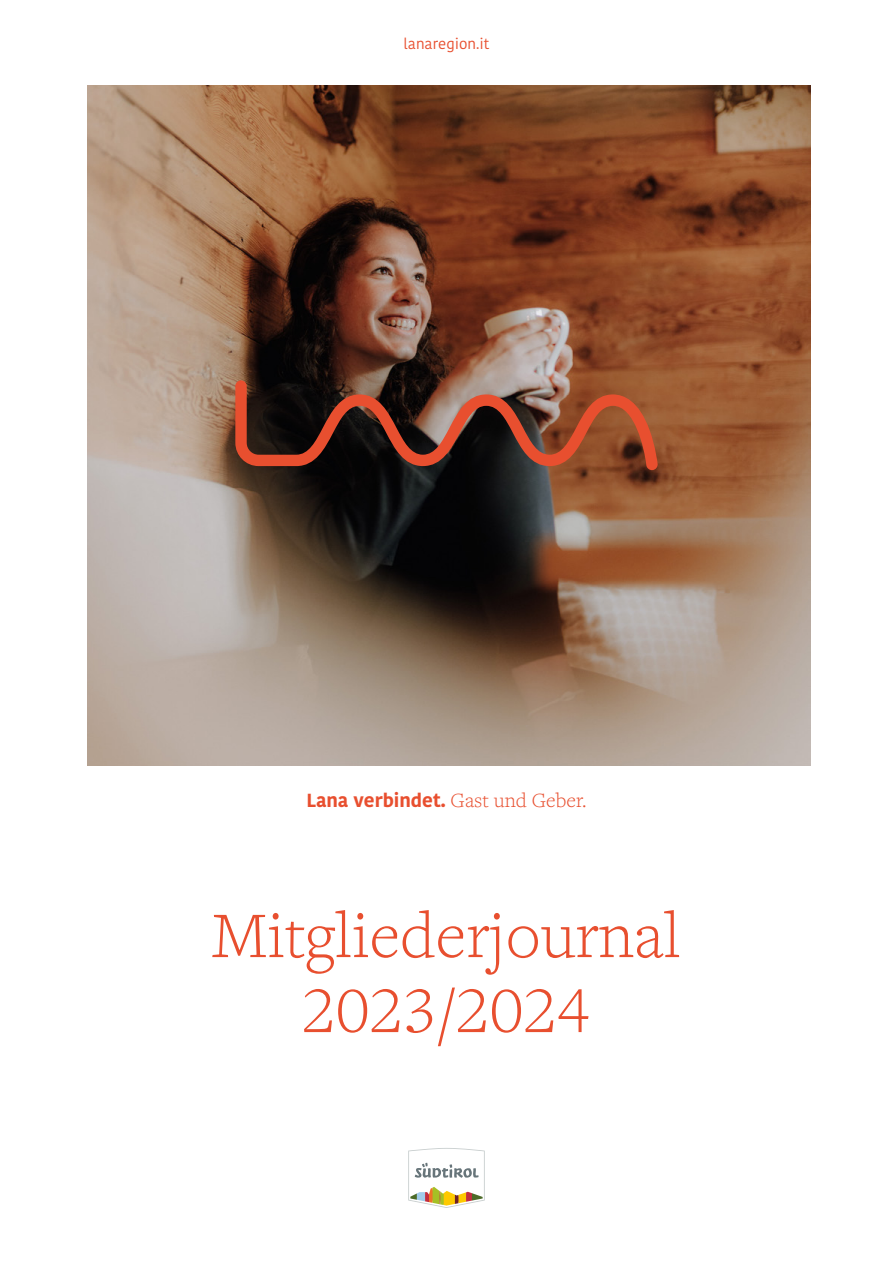
<style>
.page{position:relative;width:893px;height:1263px;background:#fff}
.page>*{position:absolute;margin:0;border:0;box-sizing:border-box;transform-origin:0 0}
.t1{font:300 67.5px/75px "Freight Text Pro";color:#e84f2f;text-align:center}
.t2{font:700 18.9px "Kohinoor Devanagari";color:#e84f2f}
.t3{font:15px "Kohinoor Devanagari";color:#e84f2f}
.s1{font-family:"Freight Text Pro";font-weight:300;font-size:21px}
</style>
<div class="page">
<svg style="left:408px;top:1148px;width:77px;height:60px"></svg>
<img style="left:87px;top:85px;width:723px;height:680px">
<svg style="left:235px;top:380px;width:423px;height:90px;background:#673728"></svg>
<p class="t3" style="left:403px;top:35px;width:87px">lanaregion.it</p>
<p class="t2" style="left:306px;top:783px;width:282px">Lana verbindet. <span class="s1">Gast und Geber.</span></p>
<h1 class="t1" style="left:212px;top:896px;width:471px">Mitgliederjournal<br>2023/2024</h1>
</div>
